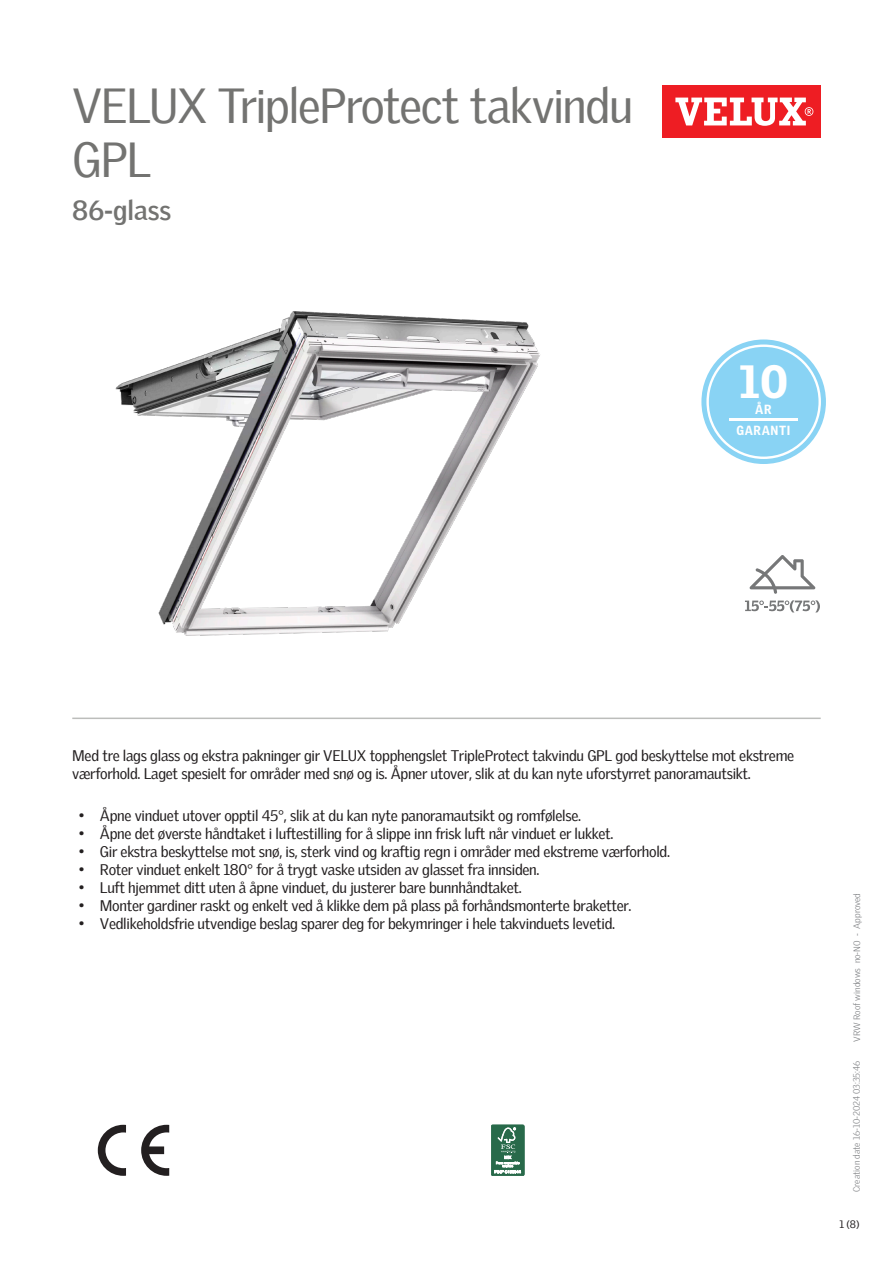
<style>
.page{position:relative;width:893px;height:1263px;background:#fff}
.page>*{position:absolute;margin:0;border:0;box-sizing:border-box;transform-origin:0 0}
.Headline{font:48px/54px "Velux Gothic";letter-spacing:-.03em;color:#737371}
.t1{font:900 45.3px "Velux Gothic";color:#fff}
.t2{font:700 27px "Velux Gothic";color:#737371}
.Body_Regular{font:15px/18px "Velux Gothic";letter-spacing:-.02em;color:#231f20}
.t3{font:900 12.9px "Velux Gothic";letter-spacing:.05em;color:#fff;scale:.93 1}
.t4{font:10.5px "Velux Gothic";color:#231f20}
.t5{font:300 9px "Velux Gothic";color:#7c7e81}
</style>
<div class="page">
<div style="left:662px;top:85px;width:159px;height:53px;background:#ee1d23"></div>
<svg style="left:675px;top:98px;width:138px;height:28px"></svg>
<hr style="left:72px;top:717px;width:749px;height:2px;background:#bcbdbb">
<svg style="left:749px;top:555px;width:66px;height:39px"></svg>
<svg style="left:745px;top:600px;width:75px;height:12px"></svg>
<svg style="left:141px;top:1125px;width:28px;height:51px"></svg>
<svg style="left:98px;top:1125px;width:28px;height:51px"></svg>
<svg style="left:491px;top:1125px;width:33px;height:51px"></svg>
<div style="left:491px;top:1125px;width:33px;height:51px;border:1px solid #286a4a;border-radius:2px"></div>
<svg style="left:495px;top:1127px;width:26px;height:46px"></svg>
<svg style="left:701px;top:339px;width:125px;height:125px"></svg>
<div style="left:709px;top:347px;width:109px;height:110px;background:#89d3f4;border-radius:50%"></div>
<hr style="left:729px;top:419px;width:69px;height:2px;background:#fff">
<img style="left:115px;top:311px;width:425px;height:325px">
<p class="Headline" style="left:72px;top:74px;width:563px">VELUX TripleProtect takvindu<br>GPL</p>
<p class="t2" style="left:72px;top:190px;width:101px">86-glass</p>
<p class="t1" style="left:739px;top:353px;width:50px">10</p>
<p class="t3" style="left:736px;top:422px;width:60px">GARANTI</p>
<p class="t3" style="left:755px;top:401px;width:19px">ÅR</p>
<p class="Body_Regular" style="left:72px;top:745px;width:723px">Med tre lags glass og ekstra pakninger gir VELUX topphengslet TripleProtect takvindu GPL god beskyttelse mot ekstreme værforhold. Laget spesielt for områder med snø og is. Åpner utover, slik at du kan nyte uforstyrret panoramautsikt.</p>
<p class="Body_Regular" style="left:79px;top:805px;width:504px">• Åpne vinduet utover opptil 45°, slik at du kan nyte panoramautsikt og romfølelse.</p>
<p class="Body_Regular" style="left:79px;top:823px;width:536px">• Åpne det øverste håndtaket i luftestilling for å slippe inn frisk luft når vinduet er lukket.</p>
<p class="Body_Regular" style="left:79px;top:841px;width:593px">• Gir ekstra beskyttelse mot snø, is, sterk vind og kraftig regn i områder med ekstreme værforhold.</p>
<p class="Body_Regular" style="left:79px;top:859px;width:462px">• Roter vinduet enkelt 180° for å trygt vaske utsiden av glasset fra innsiden.</p>
<p class="Body_Regular" style="left:79px;top:877px;width:444px">• Luft hjemmet ditt uten å åpne vinduet, du justerer bare bunnhåndtaket.</p>
<p class="Body_Regular" style="left:79px;top:895px;width:554px">• Monter gardiner raskt og enkelt ved å klikke dem på plass på forhåndsmonterte braketter.</p>
<p class="Body_Regular" style="left:79px;top:913px;width:538px">• Vedlikeholdsfrie utvendige beslag sparer deg for bekymringer i hele takvinduets levetid.</p>
<p class="t5" style="left:850px;top:1042px;width:150px;rotate:-90deg">VRW Roof windows no-NO - Approved</p>
<p class="t5" style="left:850px;top:1192px;width:133px;rotate:-90deg">Creation date 16-10-2024 03:35:46</p>
<p class="t4" style="left:839px;top:1216px;width:22px">1 (8)</p>
</div>
